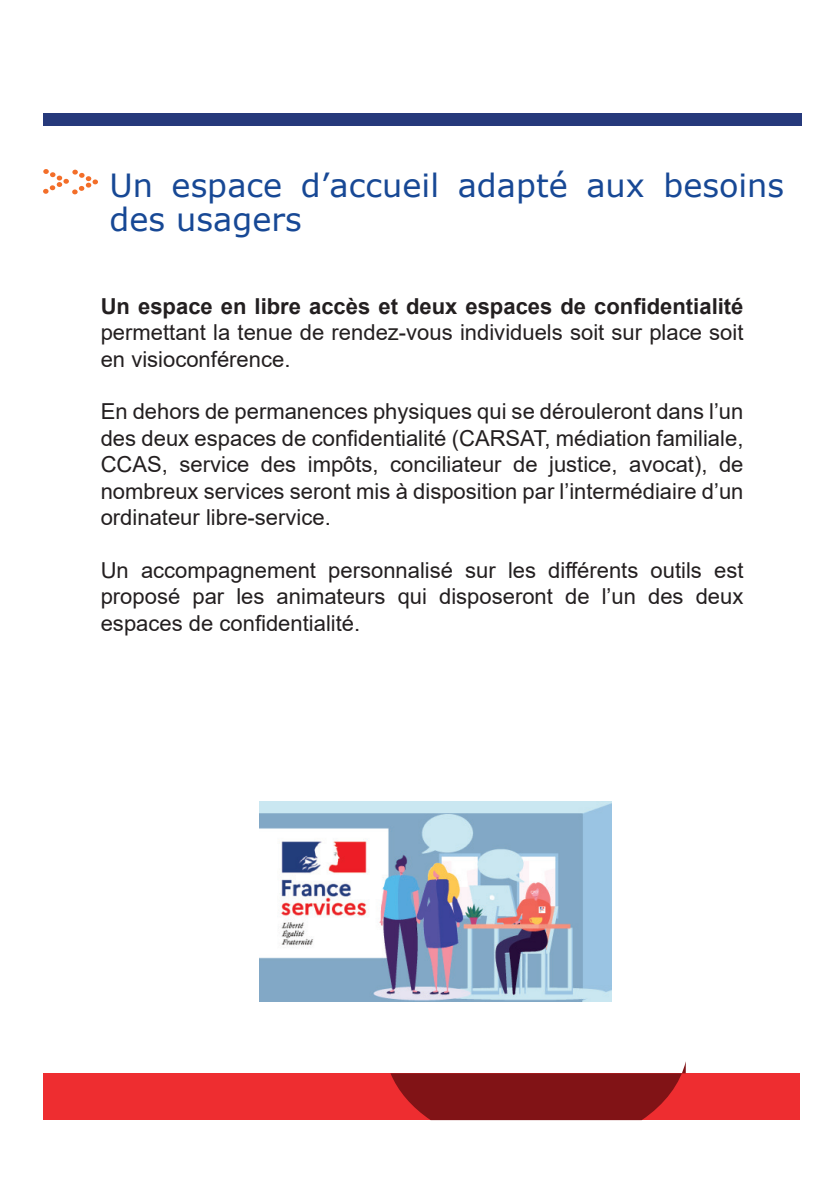
<style>
.page{position:relative;width:840px;height:1191px;background:#fff}
.page>*{position:absolute;margin:0;border:0;box-sizing:border-box;transform-origin:0 0}
.t1{font:32px/34.4px "Verdana";color:#174895}
.t2{font:22px/26.4px "Arial";color:#231f20;text-align:justify}
.t3{font:700 22px "Arial";color:#231f20}
.t4{font:20px "Verdana";color:#231f20}
.s1{font-weight:700}
</style>
<div class="page">
<div style="left:43px;top:113px;width:758px;height:12px;background:#26397b"></div>
<svg style="left:43px;top:169px;width:55px;height:25px"></svg>
<img style="left:259px;top:801px;width:352px;height:200px">
<div style="left:43px;top:1073px;width:756px;height:46px;background:#ee2d30"></div>
<svg style="left:390px;top:1064px;width:295px;height:56px"></svg>
<h1 class="t1" style="left:109px;top:168px;width:675px">Un espace d’accueil adapté aux besoins des usagers</h1>
<p class="t4" style="left:104px;top:286px;width:595px">ouverture jour de marché de 8 heures <span class="s1">jusqu’à 13 heures.</span></p>
<p class="t3" style="left:101px;top:290px;width:644px">Un espace en libre accès et deux espaces de confidentialité</p>
<p class="t2" style="left:101px;top:319px;width:644px">permettant la tenue de rendez-vous individuels soit sur place soit en visioconférence.</p>
<p class="t2" style="left:101px;top:398px;width:644px">En dehors de permanences physiques qui se dérouleront dans l’un des deux espaces de confidentialité (CARSAT, médiation familiale, CCAS, service des impôts, conciliateur de justice, avocat), de nombreux services seront mis à disposition par l’intermédiaire d’un ordinateur libre-service.</p>
<p class="t2" style="left:101px;top:557px;width:644px">Un accompagnement personnalisé sur les différents outils est proposé par les animateurs qui disposeront de l’un des deux espaces de confidentialité.</p>
<p class="t4" style="left:104px;top:395px;width:492px">individuels soit sur place soit en visioconférence.</p>
<p class="t4" style="left:104px;top:484px;width:641px">l’un des deux espaces de confidentialité (CARSAT, médiation</p>
<p class="t4" style="left:104px;top:548px;width:132px">libre-service.</p>
</div>
